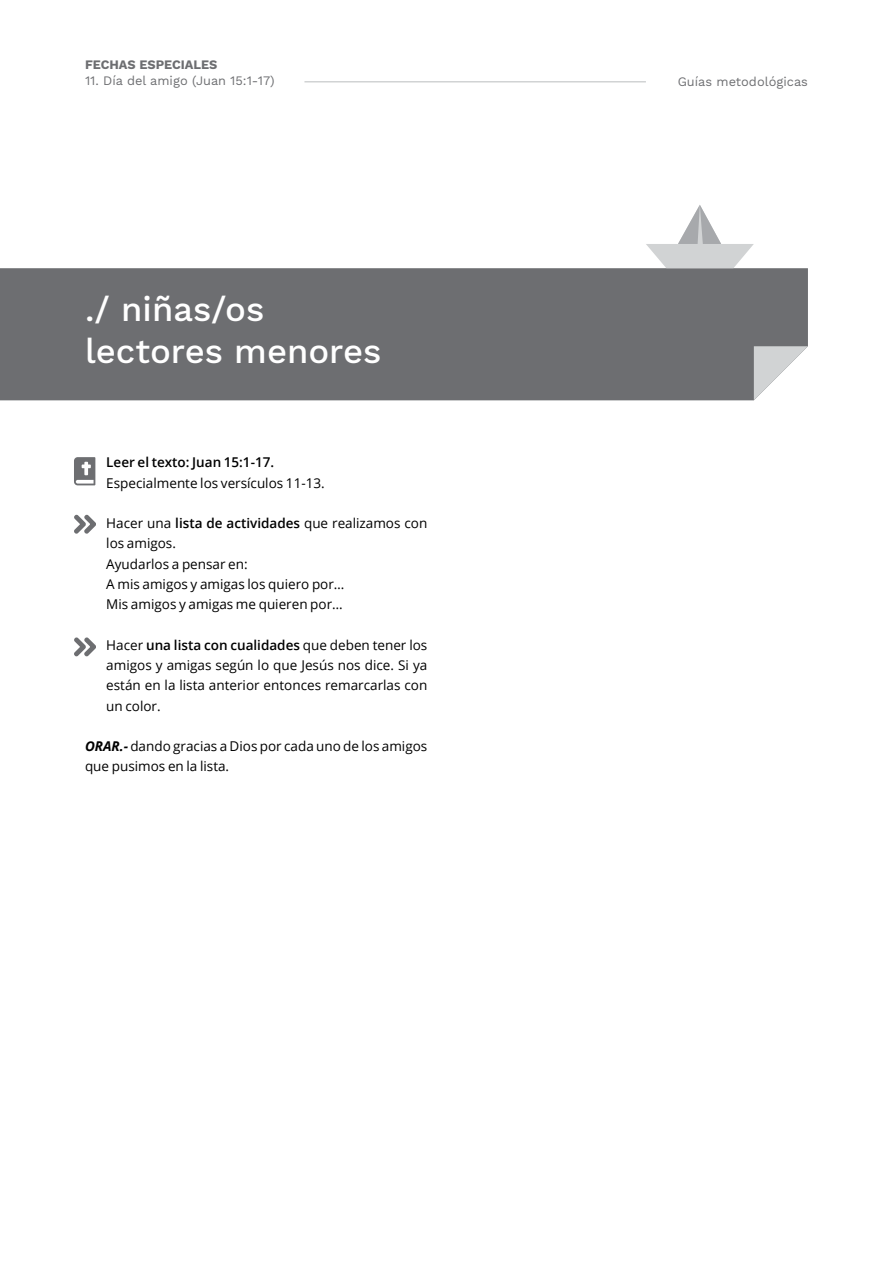
<style>
.page{position:relative;width:893px;height:1263px;background:#fff}
.page>*{position:absolute;margin:0;border:0;box-sizing:border-box;transform-origin:0 0}
.t1{font:500 34.5px/41.4px "Work Sans";color:#fff}
.t2{font:13.5px/20.2px "Open Sans";color:#000}
.t3{font:600 13.5px "Open Sans";color:#000}
.t4{font:12.75px "Work Sans";color:#6d6e71}
.t5{font:700 12.75px "Work Sans";color:#6d6e71}
.s1{font-weight:600}
.s2{font-weight:700;font-style:italic}
</style>
<div class="page">
<div style="left:0;top:268px;width:808px;height:132px;background:#6d6e71"></div>
<svg style="left:754px;top:346px;width:54px;height:54px"></svg>
<svg style="left:74px;top:457px;width:21px;height:28px"></svg>
<svg style="left:74px;top:637px;width:22px;height:20px"></svg>
<svg style="left:74px;top:514px;width:22px;height:20px"></svg>
<svg style="left:646px;top:205px;width:108px;height:63px"></svg>
<hr style="left:304px;top:81px;width:342px;height:2px;background:#d1d3d4">
<p class="t5" style="left:85px;top:58px;width:134px">FECHAS ESPECIALES</p>
<p class="t4" style="left:85px;top:73px;width:191px">11. Día del amigo (Juan 15:1-17)</p>
<p class="t4" style="left:678px;top:74px;width:132px">Guías metodológicas</p>
<h1 class="t1" style="left:85px;top:290px;width:298px">./ niñas/os lectores menores</h1>
<p class="t3" style="left:106px;top:453px;width:169px">Leer el texto: Juan 15:1-17.</p>
<p class="t2" style="left:106px;top:472px;width:220px">Especialmente los versículos 11-13.</p>
<p class="t2" style="left:106px;top:513px;width:323px">Hacer una <span class="s1">lista de actividades</span> que realizamos con los amigos.<br>Ayudarlos a pensar en:<br>A mis amigos y amigas los quiero por…<br>Mis amigos y amigas me quieren por…</p>
<p class="t2" style="left:106px;top:634px;width:323px;text-align:justify">Hacer <span class="s1">una lista con cualidades</span> que deben tener los amigos y amigas según lo que Jesús nos dice. Si ya están en la lista anterior entonces remarcarlas con un color.</p>
<p class="t2" style="left:85px;top:736px;width:344px"><span class="s2">ORAR.-</span> dando gracias a Dios por cada uno de los amigos que pusimos en la lista.</p>
</div>
